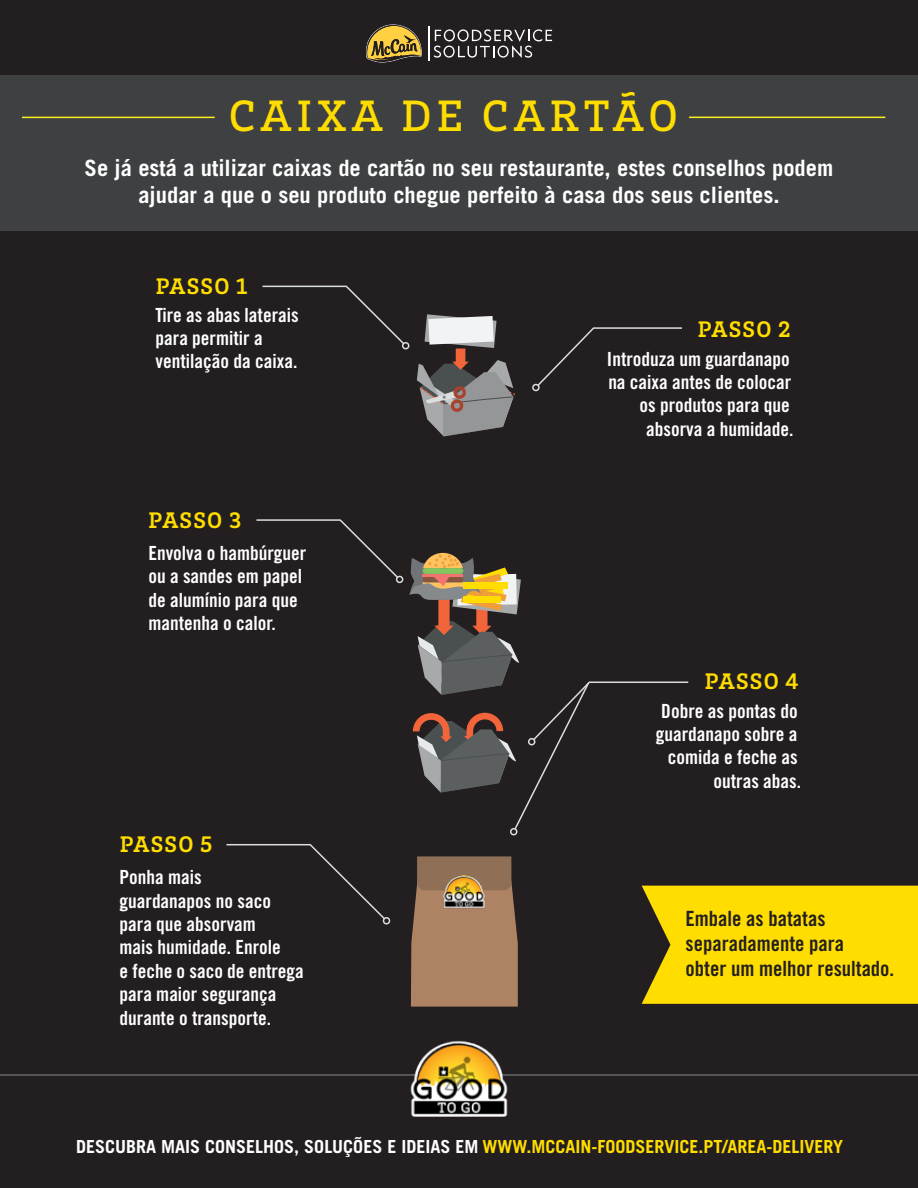
<style>
.page{position:relative;width:918px;height:1188px;background:#231f20}
.page>*{position:absolute;margin:0;border:0;box-sizing:border-box;transform-origin:0 0}
.t1{font:500 45px "Brix Slab";letter-spacing:.115em;color:#fd0}
.t2{font:700 23.1px "Brix Slab";letter-spacing:.055em;color:#fd0}
.t3{font:700 22.5px/27px "Trade Gothic LT Std";color:#fff;text-align:center}
.t4{font:21px/25.2px "Trade Gothic LT Std Bd Cn 20";color:#231f20}
.t5{font:19.5px/23.4px "Trade Gothic LT Std Bd Cn 20";color:#fff}
.t6{font:700 18px "Trade Gothic LT Std";color:#fff}
.s1{color:#fd0}
</style>
<div class="page">
<hr style="left:0;top:1074px;width:918px;height:2px;background:#63676a">
<img style="left:365px;top:1041px;width:188px;height:76px">
<div style="left:0;top:75px;width:918px;height:155px;background:#3e4042"></div>
<svg style="left:434px;top:29px;width:118px;height:29px"></svg>
<hr style="left:428px;top:26px;width:1px;height:35px;background:#fff">
<svg style="left:366px;top:25px;width:56px;height:38px"></svg>
<hr style="left:22px;top:117px;width:193px;height:1px;background:#fbee23">
<hr style="left:689px;top:117px;width:196px;height:1px;background:#fbee23">
<div style="left:642px;top:886px;width:276px;height:118px;background:#fd0"></div>
<svg style="left:262px;top:285px;width:142px;height:59px"></svg>
<div style="left:402px;top:342px;width:7px;height:7px;border:2px solid #dcddde;border-radius:50%"></div>
<svg style="left:256px;top:519px;width:144px;height:59px"></svg>
<div style="left:396px;top:576px;width:7px;height:7px;border:2px solid #dcddde;border-radius:50%"></div>
<svg style="left:226px;top:844px;width:159px;height:77px"></svg>
<div style="left:383px;top:917px;width:7px;height:8px;border:2px solid #dcddde;border-radius:50%"></div>
<svg style="left:536px;top:327px;width:146px;height:59px"></svg>
<div style="left:532px;top:384px;width:8px;height:7px;border:2px solid #dcddde;border-radius:50%"></div>
<div style="left:510px;top:828px;width:7px;height:7px;border:2px solid #dcddde;border-radius:50%"></div>
<svg style="left:417px;top:314px;width:98px;height:122px"></svg>
<svg style="left:410px;top:553px;width:279px;height:278px"></svg>
<div style="left:463px;top:582px;width:45px;height:7px;background:#fd0"></div>
<div style="left:464px;top:596px;width:37px;height:7px;background:#fd0"></div>
<hr style="left:423px;top:574px;width:40px;height:3px;background:#f37371">
<svg style="left:411px;top:856px;width:107px;height:151px;background:#9f795d"></svg>
<img style="left:424px;top:828px;width:80px;height:112px">
<h1 class="t1" style="left:229px;top:87px;width:451px">CAIXA DE CARTÃO</h1>
<p class="t3" style="left:85px;top:154px;width:750px">Se já está a utilizar caixas de cartão no seu restaurante, estes conselhos podem ajudar a que o seu produto chegue perfeito à casa dos seus clientes.</p>
<p class="t2" style="left:156px;top:271px;width:93px">PASSO 1</p>
<p class="t5" style="left:156px;top:303px;width:145px">Tire as abas laterais para permitir a ventilação da caixa.</p>
<p class="t2" style="left:149px;top:505px;width:94px">PASSO 3</p>
<p class="t5" style="left:148px;top:541px;width:160px">Envolva o hambúrguer ou a sandes em papel de alumínio para que mantenha o calor.</p>
<p class="t2" style="left:120px;top:829px;width:94px">PASSO 5</p>
<p class="t5" style="left:120px;top:865px;width:186px">Ponha mais<br>guardanapos no saco para que absorvam<br>mais humidade. Enrole<br>e feche o saco de entrega para maior segurança durante o transporte.</p>
<p class="t2" style="left:698px;top:314px;width:95px">PASSO 2</p>
<p class="t5" style="left:607px;top:347px;width:188px;text-align:right">Introduza um guardanapo na caixa antes de colocar os produtos para que absorva a humidade.</p>
<p class="t2" style="left:705px;top:667px;width:95px">PASSO 4</p>
<p class="t5" style="left:656px;top:699px;width:147px;text-align:right">Dobre as pontas do guardanapo sobre a comida e feche as outras abas.</p>
<p class="t4" style="left:686px;top:906px;width:210px">Embale as batatas separadamente para<br>obter um melhor resultado.</p>
<p class="t6" style="left:76px;top:1136px;width:768px">Descubra mais conselhos, soluções e ideias em <span class="s1">www.mccain-foodservice.pt/area-delivery</span></p>
</div>
